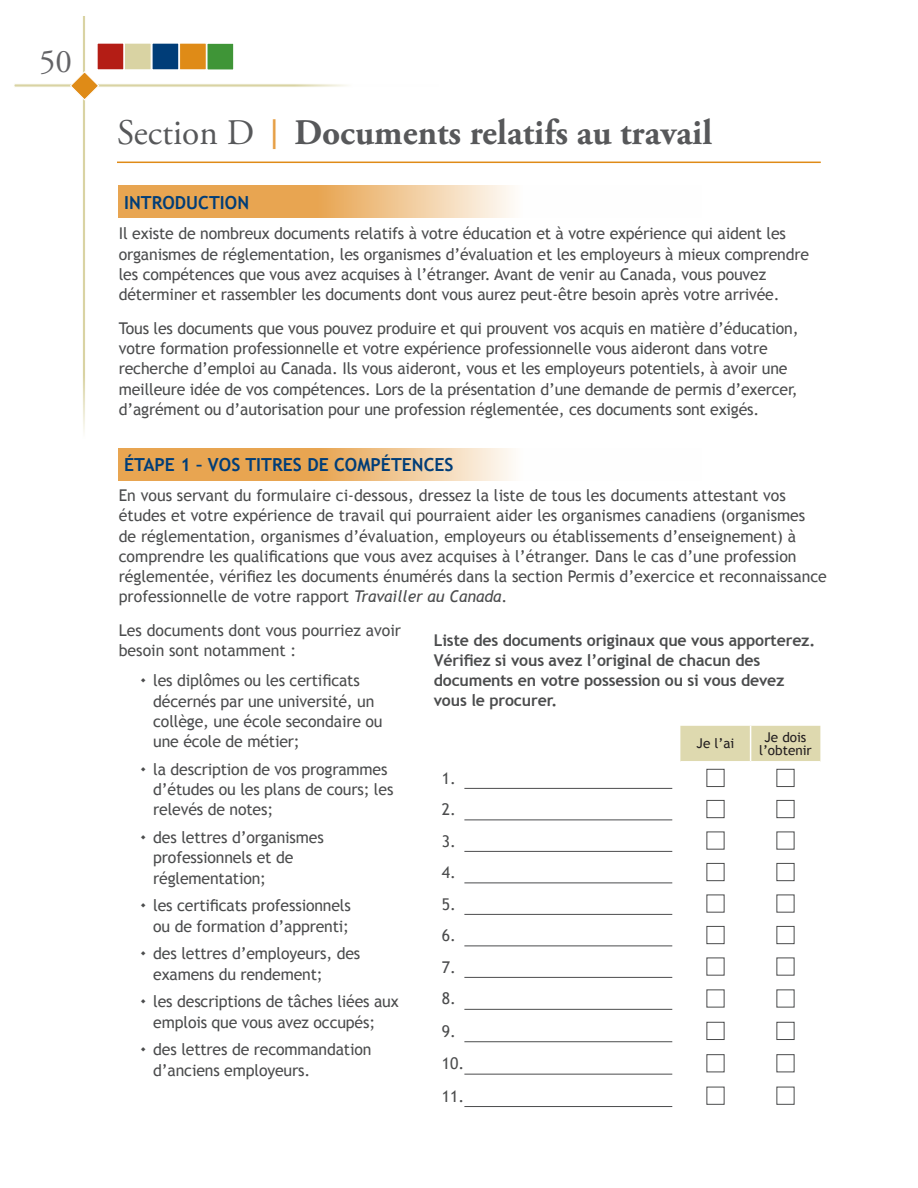
<style>
.page{position:relative;width:918px;height:1188px;background:#fff}
.page>*{position:absolute;margin:0;border:0;box-sizing:border-box;transform-origin:0 0}
.sections{font:700 36px "Adobe Garamond Pro";color:#57585a}
.t1{font:33px "Adobe Garamond Pro";color:#636366}
.Steps{font:700 18px "Trebuchet MS";color:#003d78}
.Body{font:16.2px/20.2px "Trebuchet MS";letter-spacing:-.01em;color:#4b4c4d}
.Body-2{font:700 16.2px/20.2px "Trebuchet MS";letter-spacing:-.01em;color:#4b4c4d}
.t2{font:13.5px/13.5px "Trebuchet MS";color:#231f20;text-align:center}
.s1{font-weight:400}
.s2{font-family:"Trebuchet MS";font-weight:400;color:#e69f45}
.s3{font-style:italic}
</style>
<div class="page">
<svg style="left:118px;top:448px;width:395px;height:33px;fill:#e8a551"></svg>
<svg style="left:118px;top:185px;width:395px;height:33px;fill:#e8a551"></svg>
<div style="left:97px;top:43px;width:27px;height:27px;background:#b41d15"></div>
<div style="left:124px;top:43px;width:27px;height:27px;background:#d9d3a3;border:1px solid #fff"></div>
<div style="left:152px;top:43px;width:27px;height:27px;background:#003d78"></div>
<div style="left:179px;top:43px;width:28px;height:27px;background:#df8b17;border:1px solid #fff"></div>
<div style="left:207px;top:43px;width:27px;height:27px;background:#3f9537;border:1px solid #fff"></div>
<svg style="left:14px;top:84px;width:333px;height:3px"></svg>
<svg style="left:83px;top:16px;width:2px;height:416px"></svg>
<svg style="left:69px;top:70px;width:31px;height:31px"></svg>
<hr style="left:117px;top:162px;width:704px;height:1px;background:#df8b17">
<div style="left:680px;top:726px;width:140px;height:35px;background:#ded9af"></div>
<hr style="left:750px;top:726px;width:1px;height:35px;background:#fff">
<hr style="left:464px;top:788px;width:208px;height:1px;background:#4b4c4d">
<div style="left:706px;top:769px;width:18px;height:18px;border:1px solid #4b4c4d"></div>
<div style="left:776px;top:769px;width:18px;height:18px;border:1px solid #4b4c4d"></div>
<hr style="left:464px;top:820px;width:208px;height:1px;background:#4b4c4d">
<div style="left:706px;top:800px;width:18px;height:18px;border:1px solid #4b4c4d"></div>
<div style="left:776px;top:800px;width:18px;height:18px;border:1px solid #4b4c4d"></div>
<hr style="left:464px;top:851px;width:208px;height:1px;background:#4b4c4d">
<div style="left:706px;top:832px;width:18px;height:18px;border:1px solid #4b4c4d"></div>
<div style="left:776px;top:832px;width:18px;height:18px;border:1px solid #4b4c4d"></div>
<hr style="left:464px;top:883px;width:208px;height:1px;background:#4b4c4d">
<div style="left:706px;top:863px;width:18px;height:18px;border:1px solid #4b4c4d"></div>
<div style="left:776px;top:863px;width:18px;height:18px;border:1px solid #4b4c4d"></div>
<hr style="left:464px;top:914px;width:208px;height:1px;background:#4b4c4d">
<div style="left:706px;top:895px;width:18px;height:18px;border:1px solid #4b4c4d"></div>
<div style="left:776px;top:895px;width:18px;height:18px;border:1px solid #4b4c4d"></div>
<hr style="left:464px;top:946px;width:208px;height:1px;background:#4b4c4d">
<div style="left:706px;top:926px;width:18px;height:18px;border:1px solid #4b4c4d"></div>
<div style="left:776px;top:926px;width:18px;height:18px;border:1px solid #4b4c4d"></div>
<hr style="left:464px;top:977px;width:208px;height:1px;background:#4b4c4d">
<div style="left:706px;top:958px;width:18px;height:18px;border:1px solid #4b4c4d"></div>
<div style="left:776px;top:958px;width:18px;height:18px;border:1px solid #4b4c4d"></div>
<hr style="left:464px;top:1009px;width:208px;height:1px;background:#4b4c4d">
<hr style="left:464px;top:1041px;width:208px;height:1px;background:#4b4c4d">
<div style="left:706px;top:1022px;width:18px;height:18px;border:1px solid #4b4c4d"></div>
<div style="left:776px;top:1022px;width:18px;height:18px;border:1px solid #4b4c4d"></div>
<hr style="left:464px;top:1074px;width:208px;height:1px;background:#4b4c4d">
<hr style="left:464px;top:1106px;width:208px;height:1px;background:#4b4c4d">
<p class="t1" style="left:39px;top:42px;width:34px">50</p>
<p class="sections" style="left:117px;top:111px;width:597px"><span class="s1">Section D</span> <span class="s2">|</span> Documents relatifs au travail</p>
<p class="Steps" style="left:124px;top:192px;width:126px">INTRODUCTION</p>
<p class="Body" style="left:119px;top:224px;width:692px">Il existe de nombreux documents relatifs à votre éducation et à votre expérience qui aident les organismes de réglementation, les organismes d’évaluation et les employeurs à mieux comprendre les compétences que vous avez acquises à l’étranger. Avant de venir au Canada, vous pouvez déterminer et rassembler les documents dont vous aurez peut-être besoin après votre arrivée.</p>
<p class="Body" style="left:119px;top:318px;width:681px">Tous les documents que vous pouvez produire et qui prouvent vos acquis en matière d’éducation, votre formation professionnelle et votre expérience professionnelle vous aideront dans votre recherche d’emploi au Canada. Ils vous aideront, vous et les employeurs potentiels, à avoir une meilleure idée de vos compétences. Lors de la présentation d’une demande de permis d’exercer, d’agrément ou d’autorisation pour une profession réglementée, ces documents sont exigés.</p>
<p class="Steps" style="left:124px;top:454px;width:331px">ÉTAPE 1 – VOS TITRES DE COMPÉTENCES</p>
<p class="Body" style="left:119px;top:486px;width:710px">En vous servant du formulaire ci-dessous, dressez la liste de tous les documents attestant vos études et votre expérience de travail qui pourraient aider les organismes canadiens (organismes de réglementation, organismes d’évaluation, employeurs ou établissements d’enseignement) à comprendre les qualifications que vous avez acquises à l’étranger. Dans le cas d’une profession réglementée, vérifiez les documents énumérés dans la section Permis d’exercice et reconnaissance professionnelle de votre rapport <span class="s3">Travailler au Canada</span>.</p>
<p class="Body" style="left:119px;top:621px;width:284px">Les documents dont vous pourriez avoir besoin sont notamment :</p>
<p class="Body" style="left:153px;top:671px;width:231px">les diplômes ou les certificats décernés par une université, un collège, une école secondaire ou une école de métier;</p>
<p class="Body" style="left:153px;top:759px;width:242px">la description de vos programmes d’études ou les plans de cours; les relevés de notes;</p>
<p class="Body" style="left:153px;top:828px;width:172px">des lettres d’organismes professionnels et de réglementation;</p>
<p class="Body" style="left:153px;top:896px;width:199px">les certificats professionnels ou de formation d’apprenti;</p>
<p class="Body" style="left:153px;top:944px;width:209px">des lettres d’employeurs, des examens du rendement;</p>
<p class="Body" style="left:153px;top:992px;width:247px">les descriptions de tâches liées aux emplois que vous avez occupés;</p>
<p class="Body" style="left:153px;top:1040px;width:220px">des lettres de recommandation d’anciens employeurs.</p>
<p class="Body-2" style="left:434px;top:630px;width:383px">Liste des documents originaux que vous apporterez.<br>Vérifiez si vous avez l’original de chacun des documents en votre possession ou si vous devez vous le procurer.</p>
<p class="t2" style="left:697px;top:737px;width:39px">Je l’ai</p>
<p class="t2" style="left:759px;top:730px;width:54px">Je dois l’obtenir</p>
<p class="Body" style="left:442px;top:768px;width:16px">1.</p>
<p class="Body" style="left:442px;top:799px;width:16px">2.</p>
<p class="Body" style="left:442px;top:831px;width:16px">3.</p>
<p class="Body" style="left:442px;top:862px;width:16px">4.</p>
<p class="Body" style="left:442px;top:894px;width:16px">5.</p>
<p class="Body" style="left:442px;top:925px;width:16px">6.</p>
<p class="Body" style="left:442px;top:957px;width:16px">7.</p>
<p class="Body" style="left:442px;top:989px;width:16px">8.</p>
<p class="Body" style="left:442px;top:1021px;width:16px">9.</p>
<p class="Body" style="left:442px;top:1054px;width:24px">10.</p>
<p class="Body" style="left:442px;top:1086px;width:24px">11.</p>
</div>
